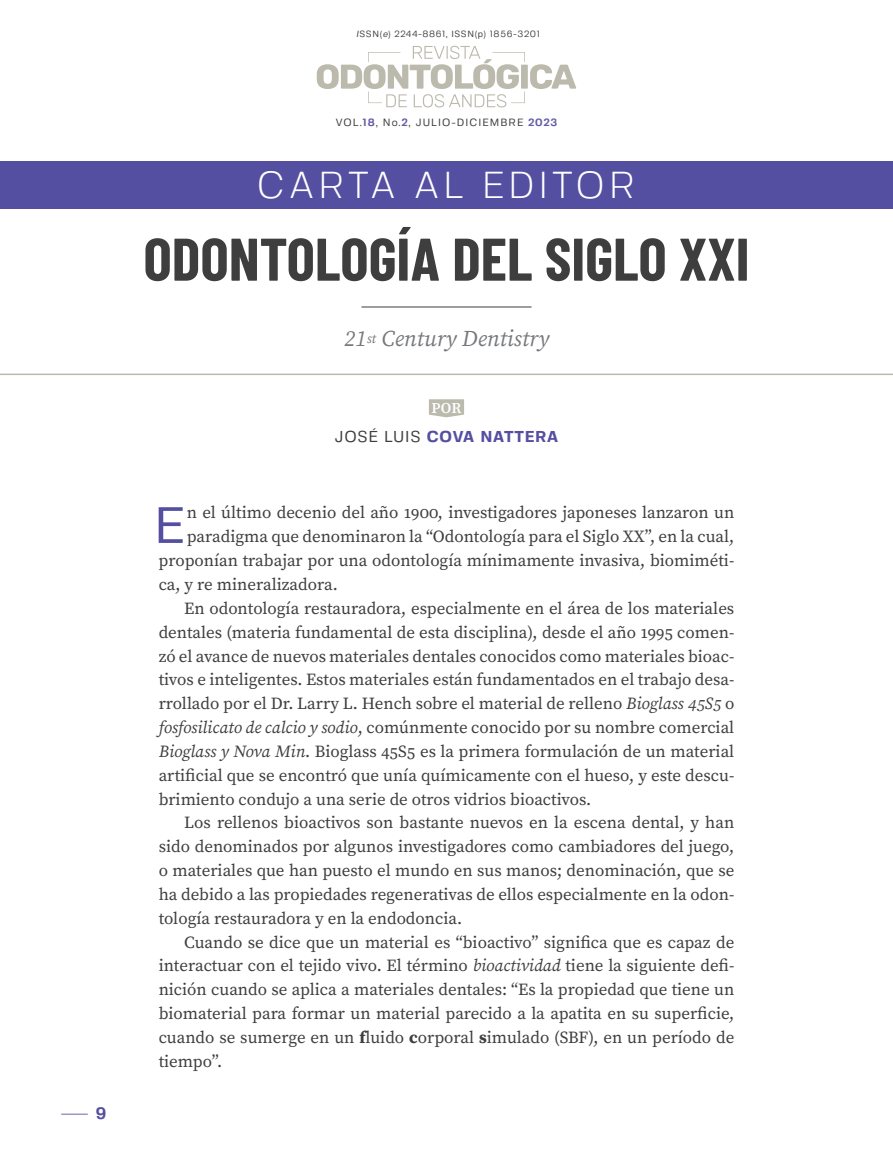
<style>
.page{position:relative;width:893px;height:1149px;background:#fff}
.page>*{position:absolute;margin:0;border:0;box-sizing:border-box;transform-origin:0 0}
.t1{font:700 60px "Barlow Condensed";color:#3e3e3f}
.t2{font:51px "Fivo Sans";color:#554fa1}
.t3{font:300 37.5px "Fivo Sans";letter-spacing:.1em;color:#fff}
.t4{font:italic 22.5px "Source Serif Pro";color:#76787b}
.t5{font:300 18px "Fivo Sans";color:#554fa1;scale:2 1}
.t6{font:16.95px "Source Serif Pro";color:#3e3e3f}
.t7{font:700 15.75px "Fivo Sans";letter-spacing:.05em;color:#554fa1}
.t8{font:600 15px "Source Serif Pro";color:#fff}
.t9{font:10.5px "Fivo Sans";letter-spacing:.1em;color:#3e3e3f}
.t10{font:9px "Fivo Sans";letter-spacing:.075em;color:#3e3e3f}
.s1{font-weight:700;font-size:16.5px}
.s2{font-style:italic}
.s3{font-weight:700;color:#635ca8}
.s4{font-size:13.5px}
.s5{font-weight:400;color:#3e3e3f}
.s6{font-weight:700}
</style>
<div class="page">
<div style="left:0;top:161px;width:893px;height:47px;background:#554fa1"></div>
<hr style="left:0;top:373px;width:893px;height:2px;background:#bcbaad">
<svg style="left:317px;top:46px;width:259px;height:61px"></svg>
<hr style="left:361px;top:306px;width:170px;height:1px;background:#3e3e3f">
<svg style="left:429px;top:399px;width:35px;height:18px"></svg>
<p class="t5" style="left:60px;top:1101px;width:25px">—<span class="s1">9</span></p>
<p class="t10" style="left:356px;top:28px;width:185px"><span class="s2">I</span>SSN(<span class="s2">e</span>) 2244-8861, ISSN(p) 1856-3201</p>
<p class="t9" style="left:336px;top:116px;width:223px">VOL.<span class="s3">18</span>, No.<span class="s3">2</span>, JULIO-DICIEMBRE <span class="s3">2023</span></p>
<h3 class="t3" style="left:257px;top:162px;width:380px">CARTA AL EDITOR</h3>
<h1 class="t1" style="left:143px;top:222px;width:608px">ODONTOLOGÍA DEL SIGLO XXI</h1>
<h3 class="t4" style="left:344px;top:323px;width:207px">21<span class="s4">st</span> Century Dentistry</h3>
<p class="t8" style="left:431px;top:398px;width:32px">POR</p>
<p class="t7" style="left:335px;top:426px;width:225px"><span class="s5">JOSÉ LUIS</span> COVA NATTERA</p>
<h2 class="t2" style="left:154px;top:494px;width:32px">E</h2>
<p class="t6" style="left:187px;top:501px;width:549px">n el último decenio del año 1900, investigadores japoneses lanzaron un</p>
<p class="t6" style="left:187px;top:525px;width:549px">paradigma que denominaron la “Odontología para el Siglo XX”, en la cual,</p>
<p class="t6" style="left:159px;top:549px;width:577px">proponían trabajar por una odontología mínimamente invasiva, biomiméti-</p>
<p class="t6" style="left:159px;top:573px;width:181px">ca, y re mineralizadora.</p>
<p class="t6" style="left:184px;top:596px;width:552px">En odontología restauradora, especialmente en el área de los materiales</p>
<p class="t6" style="left:159px;top:620px;width:577px">dentales (materia fundamental de esta disciplina), desde el año 1995 comen-</p>
<p class="t6" style="left:159px;top:644px;width:577px">zó el avance de nuevos materiales dentales conocidos como materiales bioac-</p>
<p class="t6" style="left:159px;top:668px;width:577px">tivos e inteligentes. Estos materiales están fundamentados en el trabajo desa-</p>
<p class="t6" style="left:159px;top:692px;width:577px">rrollado por el Dr. Larry L. Hench sobre el material de relleno <span class="s2">Bioglass 45S5</span> o</p>
<p class="t6" style="left:159px;top:715px;width:577px"><span class="s2">fosfosilicato de calcio y sodio</span>, comúnmente conocido por su nombre comercial</p>
<p class="t6" style="left:159px;top:739px;width:577px"><span class="s2">Bioglass y Nova Min</span>. Bioglass 45S5 es la primera formulación de un material</p>
<p class="t6" style="left:159px;top:763px;width:577px">artificial que se encontró que unía químicamente con el hueso, y este descu-</p>
<p class="t6" style="left:159px;top:787px;width:434px">brimiento condujo a una serie de otros vidrios bioactivos.</p>
<p class="t6" style="left:184px;top:811px;width:552px">Los rellenos bioactivos son bastante nuevos en la escena dental, y han</p>
<p class="t6" style="left:159px;top:835px;width:577px">sido denominados por algunos investigadores como cambiadores del juego,</p>
<p class="t6" style="left:159px;top:858px;width:577px">o materiales que han puesto el mundo en sus manos; denominación, que se</p>
<p class="t6" style="left:159px;top:882px;width:577px">ha debido a las propiedades regenerativas de ellos especialmente en la odon-</p>
<p class="t6" style="left:159px;top:906px;width:305px">tología restauradora y en la endodoncia.</p>
<p class="t6" style="left:184px;top:930px;width:552px">Cuando se dice que un material es “bioactivo” significa que es capaz de</p>
<p class="t6" style="left:159px;top:954px;width:577px">interactuar con el tejido vivo. El término <span class="s2">bioactividad</span> tiene la siguiente defi-</p>
<p class="t6" style="left:159px;top:977px;width:577px">nición cuando se aplica a materiales dentales: “Es la propiedad que tiene un</p>
<p class="t6" style="left:159px;top:1001px;width:577px">biomaterial para formar un material parecido a la apatita en su superficie,</p>
<p class="t6" style="left:159px;top:1025px;width:577px">cuando se sumerge en un <span class="s6">f</span>luido <span class="s6">c</span>orporal <span class="s6">s</span>imulado (SBF), en un período de</p>
<p class="t6" style="left:159px;top:1049px;width:65px">tiempo”.</p>
</div>
